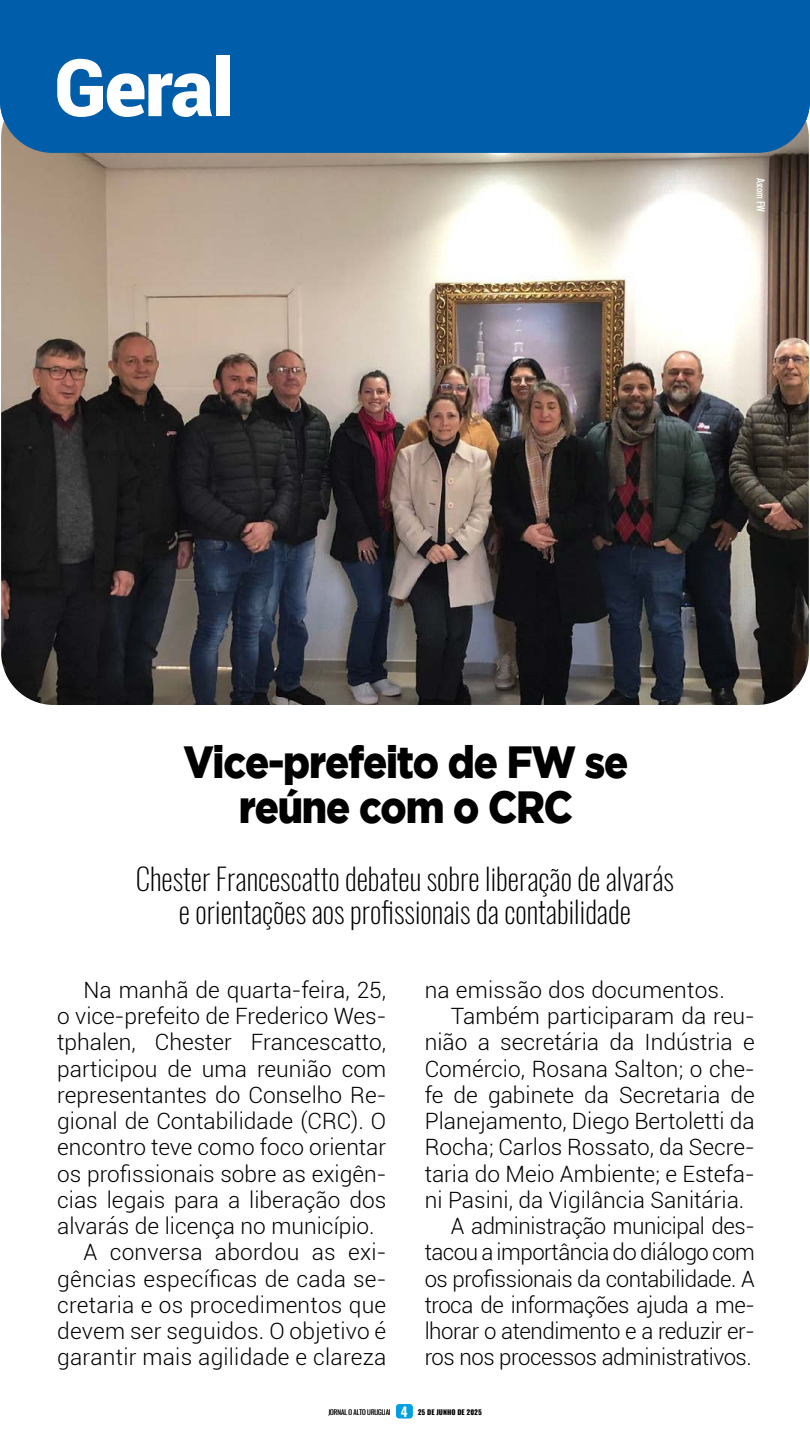
<style>
.page{position:relative;width:810px;height:1440px;background:#fff}
.page>*{position:absolute;margin:0;border:0;box-sizing:border-box;transform-origin:0 0}
.t1{font:900 79.5px "Roboto";letter-spacing:-.02em;color:#fff}
.t2{font:900 45px/45px "Gotham";letter-spacing:-.03em;color:#000;text-align:center;scale:.89 1}
.t3{font:200 30px/33px "Oswald";color:#000;text-align:center}
.t4{font:300 22.5px "Roboto";color:#000}
.t5{font:300 22.5px "Roboto";letter-spacing:-.02em;color:#000}
.t6{font:500 condensed 11.25px "Futura BT";letter-spacing:-.02em;color:#fff}
.t7{font:300 6.98px "Oswald";color:#000}
.t8{font:800 6.98px "Oswald";color:#000}
.s1{font-weight:700;font-size:12.9px;color:#fff}
</style>
<div class="page">
<div style="left:396px;top:1404px;width:17px;height:14px;background:#009fe3;border-radius:3px"></div>
<img style="left:1px;top:153px;width:808px;height:552px">
<div style="left:0;top:0;width:810px;height:153px;background:#005da9"></div>
<h1 class="t1" style="left:54px;top:32px;width:181px">Geral</h1>
<p class="t6" style="left:768px;top:178px;width:35px;rotate:90deg">Ascom FW</p>
<h2 class="t2" style="left:183px;top:739px;width:502px">Vice-prefeito de FW se reúne com o CRC</h2>
<h3 class="t3" style="left:136px;top:862px;width:540px">Chester Francescatto debateu sobre liberação de alvarás e orientações aos profissionais da contabilidade</h3>
<p class="t4" style="left:83px;top:974px;width:304px">Na manhã de quarta-feira, 25,</p>
<p class="t4" style="left:57px;top:1001px;width:331px">o vice-prefeito de Frederico Wes-</p>
<p class="t4" style="left:57px;top:1027px;width:331px">tphalen, Chester Francescatto,</p>
<p class="t4" style="left:57px;top:1053px;width:331px">participou de uma reunião com</p>
<p class="t4" style="left:57px;top:1079px;width:331px">representantes do Conselho Re-</p>
<p class="t4" style="left:57px;top:1106px;width:331px">gional de Contabilidade (CRC). O</p>
<p class="t4" style="left:57px;top:1132px;width:331px">encontro teve como foco orientar</p>
<p class="t4" style="left:57px;top:1158px;width:331px">os profissionais sobre as exigên-</p>
<p class="t4" style="left:57px;top:1184px;width:331px">cias legais para a liberação dos</p>
<p class="t4" style="left:57px;top:1211px;width:319px">alvarás de licença no município.</p>
<p class="t4" style="left:83px;top:1237px;width:304px">A conversa abordou as exi-</p>
<p class="t4" style="left:57px;top:1263px;width:331px">gências específicas de cada se-</p>
<p class="t4" style="left:57px;top:1289px;width:331px">cretaria e os procedimentos que</p>
<p class="t4" style="left:57px;top:1316px;width:331px">devem ser seguidos. O objetivo é</p>
<p class="t4" style="left:57px;top:1342px;width:331px">garantir mais agilidade e clareza</p>
<p class="t4" style="left:425px;top:974px;width:302px">na emissão dos documentos.</p>
<p class="t4" style="left:451px;top:1001px;width:305px">Também participaram da reu-</p>
<p class="t4" style="left:425px;top:1027px;width:332px">nião a secretária da Indústria e</p>
<p class="t4" style="left:425px;top:1053px;width:332px">Comércio, Rosana Salton; o che-</p>
<p class="t4" style="left:425px;top:1079px;width:332px">fe de gabinete da Secretaria de</p>
<p class="t4" style="left:425px;top:1106px;width:332px">Planejamento, Diego Bertoletti da</p>
<p class="t4" style="left:425px;top:1132px;width:332px">Rocha; Carlos Rossato, da Secre-</p>
<p class="t4" style="left:425px;top:1158px;width:332px">taria do Meio Ambiente; e Estefa-</p>
<p class="t4" style="left:425px;top:1184px;width:321px">ni Pasini, da Vigilância Sanitária.</p>
<p class="t5" style="left:451px;top:1211px;width:305px">A administração municipal des-</p>
<p class="t5" style="left:425px;top:1237px;width:332px">tacou a importância do diálogo com</p>
<p class="t5" style="left:425px;top:1263px;width:332px">os profissionais da contabilidade. A</p>
<p class="t5" style="left:425px;top:1289px;width:332px">troca de informações ajuda a me-</p>
<p class="t5" style="left:425px;top:1316px;width:332px">lhorar o atendimento e a reduzir er-</p>
<p class="t5" style="left:425px;top:1342px;width:329px">ros nos processos administrativos.</p>
<p class="t7" style="left:328px;top:1407px;width:64px">JORNAL O ALTO URUGUAI</p>
<p class="t8" style="left:401px;top:1407px;width:82px"><span class="s1">4</span> 25 DE JUNHO DE 2025</p>
</div>
